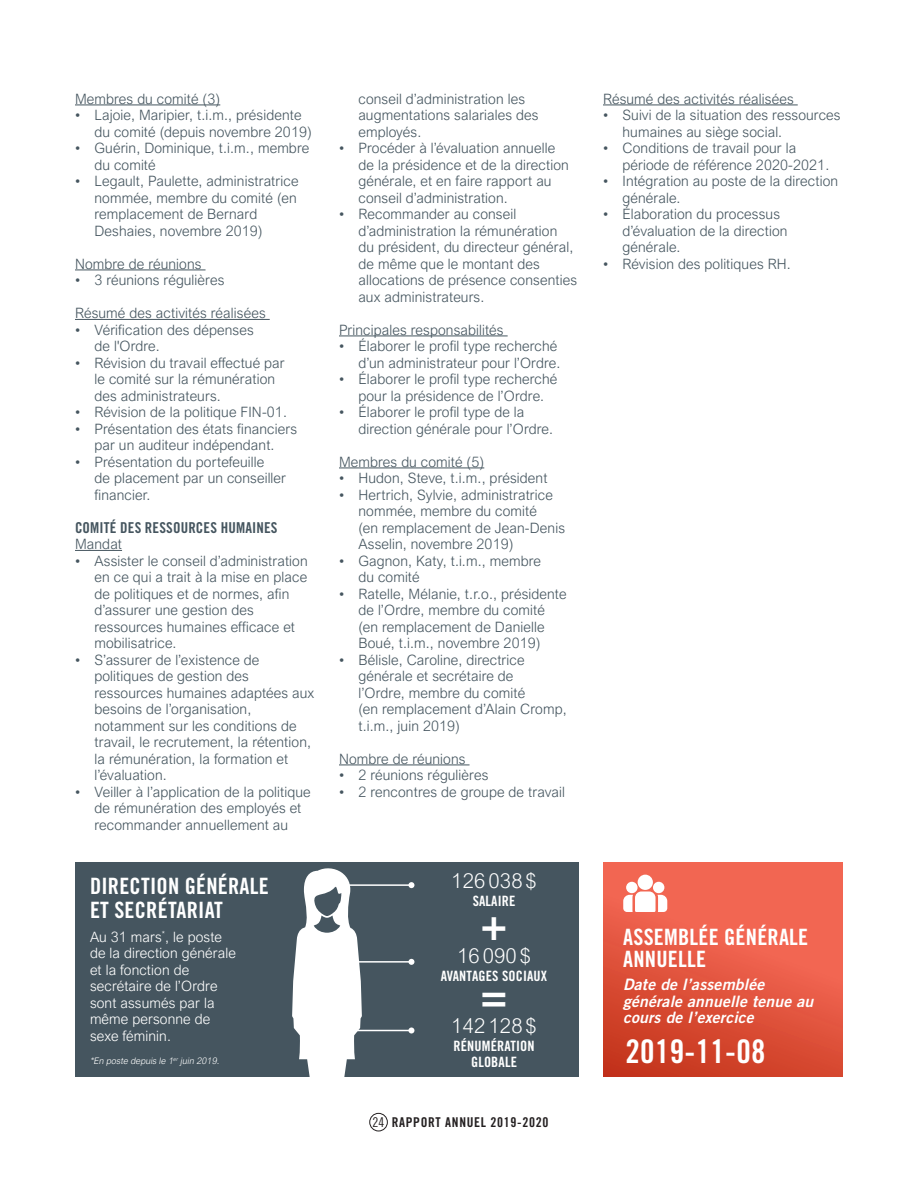
<style>
.page{position:relative;width:918px;height:1188px;background:#fff}
.page>*{position:absolute;margin:0;border:0;box-sizing:border-box;transform-origin:0 0}
.TXT_COURANT{font:45px "Trade Gothic LT Std Bd Cn 20";color:#fff}
.TXT_COURANT-2{font:32.55px "Trade Gothic LT Std Bd Cn 20";letter-spacing:.01em;color:#fff}
._02_SECTION_TEXTE_CO{font:22.5px/24.8px "Trade Gothic LT Std Bd Cn 20";letter-spacing:.01em;color:#fff}
.TXT_COURANT-3{font:300 20.25px "Arial Nova W07";letter-spacing:.01em;color:#fff}
._03_SOUS_SOUS_TITRE{font:15.75px/16.5px "Trade Gothic LT Std Bd 2 Obl";letter-spacing:.01em;color:#fff}
._04_SOUS_TITRE_BOLD{font:15px "Trade Gothic LT Std Bd Cn 20";letter-spacing:.01em;color:#45555f}
.TXT_COURANT_SANS_I{font:300 14.25px/16.5px "Arial Nova W07";letter-spacing:.01em;color:#45555f}
.TXT_COURANT-4{font:300 14.25px/16.5px "Arial Nova W07";letter-spacing:.01em;color:#fff}
.TXT_COURANT-5{font:14.25px/16.5px "Trade Gothic LT Std Bd Cn 20";letter-spacing:.01em;color:#fff;text-align:center}
.t1{font:13.5px "Trade Gothic LT Std Bd Cn 20";letter-spacing:.05em;color:#231f20}
.bas_de_tableau{font:italic 300 9px "Arial Nova W07";color:#fff}
.s1{font-family:"Trade Gothic LT Std Cn 18"}
</style>
<div class="page">
<div style="left:370px;top:1113px;width:18px;height:18px;border:1px solid #231f20;border-radius:50%"></div>
<hr style="left:75px;top:105px;width:145px;height:1px;background:#45555f">
<hr style="left:75px;top:270px;width:131px;height:1px;background:#45555f">
<hr style="left:75px;top:319px;width:195px;height:1px;background:#45555f">
<hr style="left:75px;top:550px;width:47px;height:1px;background:#45555f">
<hr style="left:339px;top:336px;width:169px;height:1px;background:#45555f">
<hr style="left:339px;top:468px;width:145px;height:1px;background:#45555f">
<hr style="left:339px;top:765px;width:131px;height:1px;background:#45555f">
<hr style="left:603px;top:105px;width:195px;height:1px;background:#45555f">
<div style="left:75px;top:862px;width:504px;height:215px;background:#45555f"></div>
<svg style="left:603px;top:862px;width:240px;height:215px;background:#e35640"></svg>
<svg style="left:623px;top:875px;width:44px;height:37px"></svg>
<svg style="left:292px;top:868px;width:122px;height:253px"></svg>
<p class="TXT_COURANT_SANS_I" style="left:75px;top:90px;width:147px">Membres du comité (3)</p>
<p class="TXT_COURANT_SANS_I" style="left:94px;top:107px;width:219px;text-indent:-20px">• Lajoie, Maripier, t.i.m., présidente du comité (depuis novembre 2019)</p>
<p class="TXT_COURANT_SANS_I" style="left:94px;top:140px;width:216px;text-indent:-20px">• Guérin, Dominique, t.i.m., membre du comité</p>
<p class="TXT_COURANT_SANS_I" style="left:94px;top:173px;width:206px;text-indent:-20px">• Legault, Paulette, administratrice nommée, membre du comité (en remplacement de Bernard<br>Deshaies, novembre 2019)</p>
<p class="TXT_COURANT_SANS_I" style="left:75px;top:255px;width:128px">Nombre de réunions</p>
<p class="TXT_COURANT_SANS_I" style="left:75px;top:272px;width:151px">• 3 réunions régulières</p>
<p class="TXT_COURANT_SANS_I" style="left:75px;top:305px;width:192px">Résumé des activités réalisées</p>
<p class="TXT_COURANT_SANS_I" style="left:94px;top:321px;width:161px;text-indent:-20px">• Vérification des dépenses de l'Ordre.</p>
<p class="TXT_COURANT_SANS_I" style="left:94px;top:354px;width:192px;text-indent:-20px">• Révision du travail effectué par le comité sur la rémunération des administrateurs.</p>
<p class="TXT_COURANT_SANS_I" style="left:75px;top:404px;width:214px">• Révision de la politique FIN-01.</p>
<p class="TXT_COURANT_SANS_I" style="left:75px;top:420px;width:224px;text-align:center">• Présentation des états financiers par un auditeur indépendant.</p>
<p class="TXT_COURANT_SANS_I" style="left:94px;top:453px;width:193px;text-indent:-20px">• Présentation du portefeuille<br>de placement par un conseiller financier.</p>
<p class="_04_SOUS_TITRE_BOLD" style="left:75px;top:518px;width:204px">COMITÉ DES RESSOURCES HUMAINES</p>
<p class="TXT_COURANT_SANS_I" style="left:75px;top:536px;width:49px">Mandat</p>
<p class="TXT_COURANT_SANS_I" style="left:94px;top:552px;width:215px;text-indent:-20px">• Assister le conseil d’administration en ce qui a trait à la mise en place de politiques et de normes, afin d’assurer une gestion des ressources humaines efficace et mobilisatrice.</p>
<p class="TXT_COURANT_SANS_I" style="left:94px;top:651px;width:221px;text-indent:-20px">• S’assurer de l’existence de politiques de gestion des ressources humaines adaptées aux besoins de l’organisation, notamment sur les conditions de travail, le recrutement, la rétention, la rémunération, la formation et l’évaluation.</p>
<p class="TXT_COURANT_SANS_I" style="left:94px;top:783px;width:218px;text-indent:-20px">• Veiller à l’application de la politique de rémunération des employés et recommander annuellement au</p>
<p class="_02_SECTION_TEXTE_CO" style="left:90px;top:873px;width:180px">DIRECTION GÉNÉRALE<br>ET SECRÉTARIAT</p>
<p class="TXT_COURANT-4" style="left:90px;top:928px;width:147px">Au 31 mars<sup>*</sup>, le poste de la direction générale et la fonction de secrétaire de l’Ordre sont assumés par la même personne de sexe féminin.</p>
<p class="bas_de_tableau" style="left:90px;top:1055px;width:133px">*En poste depuis le 1<sup>er</sup> juin 2019.</p>
<p class="TXT_COURANT_SANS_I" style="left:358px;top:90px;width:182px">conseil d’administration les augmentations salariales des employés.</p>
<p class="TXT_COURANT_SANS_I" style="left:358px;top:140px;width:212px;text-indent:-20px">• Procéder à l’évaluation annuelle de la présidence et de la direction générale, et en faire rapport au conseil d’administration.</p>
<p class="TXT_COURANT_SANS_I" style="left:358px;top:206px;width:220px;text-indent:-20px">• Recommander au conseil d’administration la rémunération<br>du président, du directeur général, de même que le montant des allocations de présence consenties aux administrateurs.</p>
<p class="TXT_COURANT_SANS_I" style="left:339px;top:321px;width:166px">Principales responsabilités</p>
<p class="TXT_COURANT_SANS_I" style="left:339px;top:338px;width:223px;text-align:right">• Élaborer le profil type recherché d’un administrateur pour l’Ordre.</p>
<p class="TXT_COURANT_SANS_I" style="left:339px;top:371px;width:220px;text-align:center">• Élaborer le profil type recherché pour la présidence de l’Ordre.</p>
<p class="TXT_COURANT_SANS_I" style="left:358px;top:404px;width:196px;text-indent:-20px">• Élaborer le profil type de la direction générale pour l’Ordre.</p>
<p class="TXT_COURANT_SANS_I" style="left:339px;top:453px;width:147px">Membres du comité (5)</p>
<p class="TXT_COURANT_SANS_I" style="left:339px;top:470px;width:210px">• Hudon, Steve, t.i.m., président</p>
<p class="TXT_COURANT_SANS_I" style="left:358px;top:486px;width:208px;text-indent:-20px">• Hertrich, Sylvie, administratrice nommée, membre du comité<br>(en remplacement de Jean-Denis<br>Asselin, novembre 2019)</p>
<p class="TXT_COURANT_SANS_I" style="left:358px;top:552px;width:184px;text-indent:-20px">• Gagnon, Katy, t.i.m., membre du comité</p>
<p class="TXT_COURANT_SANS_I" style="left:339px;top:585px;width:229px;text-align:center">• Ratelle, Mélanie, t.r.o., présidente de l’Ordre, membre du comité<br>(en remplacement de Danielle<br>Boué, t.i.m., novembre 2019)</p>
<p class="TXT_COURANT_SANS_I" style="left:358px;top:651px;width:210px;text-indent:-20px">• Bélisle, Caroline, directrice générale et secrétaire de<br>l’Ordre, membre du comité<br>(en remplacement d’Alain Cromp, t.i.m., juin 2019)</p>
<p class="TXT_COURANT_SANS_I" style="left:339px;top:750px;width:128px">Nombre de réunions</p>
<p class="TXT_COURANT_SANS_I" style="left:339px;top:767px;width:151px">• 2 réunions régulières</p>
<p class="TXT_COURANT_SANS_I" style="left:339px;top:783px;width:228px">• 2 rencontres de groupe de travail</p>
<p class="TXT_COURANT-3" style="left:451px;top:870px;width:87px">126 038 $</p>
<p class="TXT_COURANT-5" style="left:473px;top:893px;width:44px">SALAIRE</p>
<p class="TXT_COURANT" style="left:481px;top:897px;width:28px">+</p>
<p class="TXT_COURANT-3" style="left:457px;top:945px;width:76px">16 090 $</p>
<p class="TXT_COURANT-5" style="left:441px;top:968px;width:108px">AVANTAGES SOCIAUX</p>
<p class="TXT_COURANT-3" style="left:451px;top:1014px;width:87px">142 128 $</p>
<p class="TXT_COURANT-5" style="left:454px;top:1037px;width:82px">RÉNUMÉRATION<br>GLOBALE</p>
<p class="TXT_COURANT" style="left:481px;top:967px;width:28px">=</p>
<p class="t1" style="left:373px;top:1114px;width:177px"><span class="s1">24</span> RAPPORT ANNUEL 2019-2020</p>
<p class="TXT_COURANT_SANS_I" style="left:603px;top:90px;width:192px">Résumé des activités réalisées</p>
<p class="TXT_COURANT_SANS_I" style="left:622px;top:107px;width:220px;text-indent:-20px">• Suivi de la situation des ressources humaines au siège social.</p>
<p class="TXT_COURANT_SANS_I" style="left:622px;top:140px;width:208px;text-indent:-20px">• Conditions de travail pour la période de référence 2020-2021.</p>
<p class="TXT_COURANT_SANS_I" style="left:622px;top:173px;width:217px;text-indent:-20px">• Intégration au poste de la direction générale.</p>
<p class="TXT_COURANT_SANS_I" style="left:622px;top:206px;width:166px;text-indent:-20px">• Élaboration du processus d’évaluation de la direction générale.</p>
<p class="TXT_COURANT_SANS_I" style="left:603px;top:255px;width:189px">• Révision des politiques RH.</p>
<p class="_02_SECTION_TEXTE_CO" style="left:623px;top:926px;width:186px;line-height:21.8px">ASSEMBLÉE GÉNÉRALE<br>ANNUELLE</p>
<p class="_03_SOUS_SOUS_TITRE" style="left:623px;top:976px;width:191px">Date de l’assemblée générale annuelle tenue au cours de l’exercice</p>
<p class="TXT_COURANT-2" style="left:625px;top:1031px;width:142px">2019-11-08</p>
</div>
